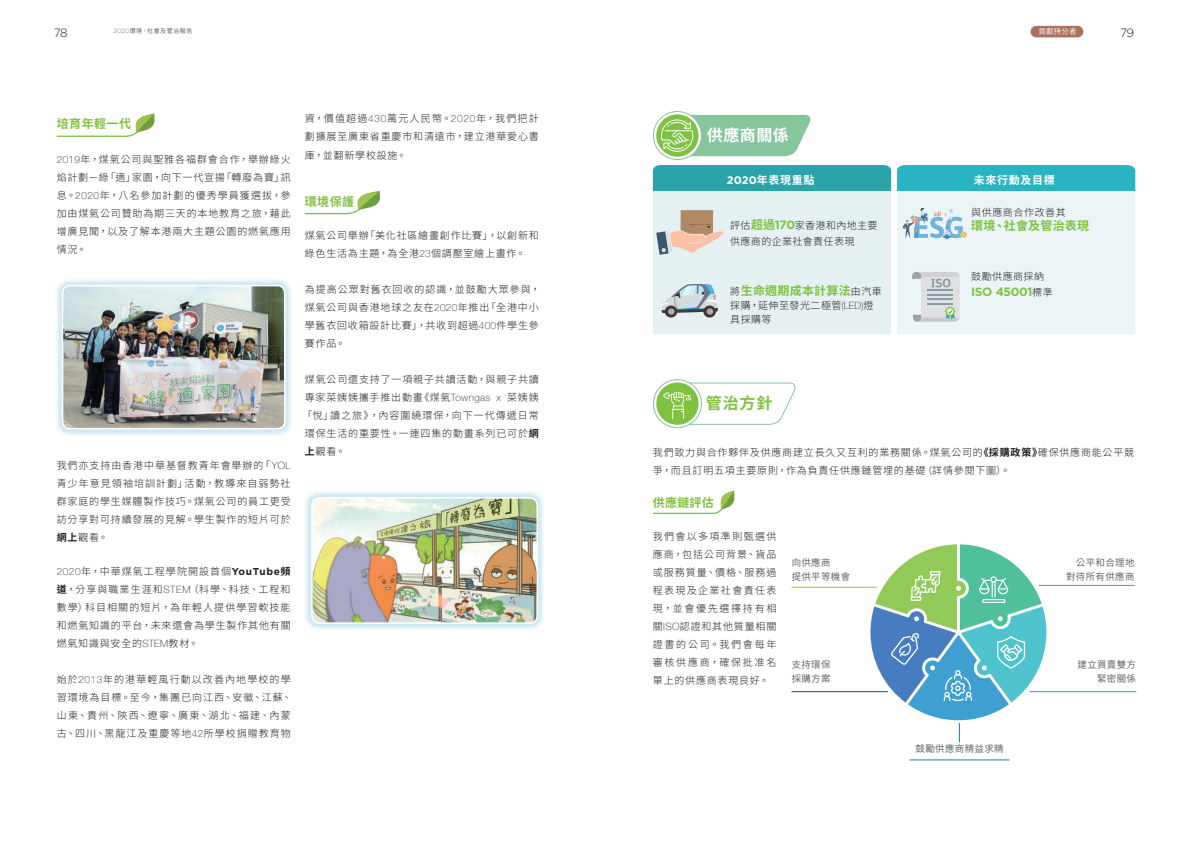
<style>
.page{position:relative;width:1191px;height:842px;background:#fff}
.page>*{position:absolute;margin:0;border:0;box-sizing:border-box;transform-origin:0 0}
.t1{font:700 16px "Source Han Sans TC";letter-spacing:.03em;color:#fff}
.t2{font:700 16px "Source Han Sans TC";color:#7fc241}
.t3{font:700 12px "Source Han Sans TC";letter-spacing:.02em;color:#7fc241}
.t4{font:700 12px "Gotham";letter-spacing:-.03em;color:#7fc241}
.t5{font:300 12px "Gotham";color:#231f20}
.t6{font:700 11px "Source Han Sans TC";letter-spacing:.06em;color:#fff}
.t7{font:300 10px/18px "Source Han Sans TC";letter-spacing:.085em;color:#231f20;text-align:justify}
.t8{font:300 10px/14px "Source Han Sans TC";letter-spacing:.05em;color:#231f20}
.t9{font:300 10px/16px "Source Han Sans TC";letter-spacing:.04em;color:#231f20}
.t10{font:300 10px "Source Han Sans TC";letter-spacing:.06em;color:#231f20}
.t11{font:9.4px/14px "Source Han Sans TC";letter-spacing:.04em;color:#57585a}
.t12{font:7.5px "Source Han Sans TC";letter-spacing:.025em;color:#fff}
.t13{font:300 6px "Source Han Sans TC";letter-spacing:.09em;color:#231f20}
.s1{font-family:"Gotham";font-weight:200}
.s2{font-family:"Helvetica Neue";font-weight:100}
.s3{font-weight:700}
.s4{font-family:"Gotham";font-weight:700}
.s5{font-family:"Gotham"}
.s6{font-weight:700;font-size:12px;color:#7fc241}
.s7{font-family:"Gotham";font-weight:700;font-size:12px;color:#7fc241}
.s8{font-weight:300;font-size:10px;color:#231f20}
.s9{font-family:"Source Han Sans TC";font-weight:300;font-size:10px;color:#231f20}
</style>
<div class="page">
<div style="left:1030px;top:26px;width:53px;height:11px;background:#ac715e;border-radius:6px"></div>
<svg style="left:56px;top:113px;width:99px;height:24px"></svg>
<div style="left:57px;top:277px;width:236px;height:159px;background:#bde2ef;opacity:.8"></div>
<img style="left:63px;top:286px;width:222px;height:143px">
<div style="left:62px;top:285px;width:224px;height:144px;border:2px solid #fff;border-radius:7px"></div>
<svg style="left:304px;top:191px;width:76px;height:24px"></svg>
<div style="left:305px;top:490px;width:240px;height:141px;background:#bde2ef;opacity:.8"></div>
<img style="left:312px;top:498px;width:225px;height:125px">
<div style="left:311px;top:497px;width:227px;height:127px;border:2px solid #fff;border-radius:8px"></div>
<svg style="left:653px;top:111px;width:48px;height:49px"></svg>
<div style="left:653px;top:111px;width:49px;height:49px;border:1px solid #85c69c;border-radius:50%"></div>
<svg style="left:656px;top:114px;width:42px;height:43px"></svg>
<svg style="left:661px;top:115px;width:150px;height:41px;background:#92cc98"></svg>
<div style="left:653px;top:191px;width:238px;height:143px;background:#e5f0f2"></div>
<div style="left:653px;top:165px;width:238px;height:26px;background:#2ba3ab"></div>
<svg style="left:656px;top:210px;width:68px;height:45px;background:#d1c2b6"></svg>
<svg style="left:664px;top:306px;width:13px;height:12px"></svg>
<svg style="left:703px;top:306px;width:13px;height:12px"></svg>
<svg style="left:661px;top:284px;width:57px;height:31px;background:#b0bdc2"></svg>
<svg style="left:897px;top:165px;width:238px;height:169px;background:#c9e7ec"></svg>
<svg style="left:653px;top:382px;width:145px;height:311px"></svg>
<hr style="left:909px;top:759px;width:100px;height:1px;background:#0080c5">
<hr style="left:791px;top:587px;width:86px;height:1px;background:#9bc842">
<hr style="left:791px;top:691px;width:97px;height:1px;background:#0a507a">
<hr style="left:1029px;top:691px;width:107px;height:1px;background:#2ba3ab">
<hr style="left:1039px;top:585px;width:95px;height:1px;background:#33ae71">
<svg style="left:870px;top:544px;width:176px;height:198px"></svg>
<p class="t13" style="left:113px;top:27px;width:81px"><span class="s1">2020</span>環境、社會及管治報告</p>
<p class="t5" style="left:54px;top:25px;width:15px">78</p>
<p class="t12" style="left:1038px;top:27px;width:40px">貢獻持分者</p>
<p class="t5" style="left:1120px;top:25px;width:15px">79</p>
<p class="t3" style="left:57px;top:117px;width:76px">培育年輕一代</p>
<p class="t7" style="left:57px;top:150px;width:235px"><span class="s2">2019</span>年，煤氣公司與聖雅各福群會合作，舉辦綠火焰計劃－綠「適」家園，向下一代宣揚「轉廢為寶」訊息。<span class="s2">2020</span>年，八名參加計劃的優秀學員獲選拔，參加由煤氣公司贊助為期三天的本地教育之旅，藉此增廣見聞，以及了解本港兩大主題公園的燃氣應用情況。</p>
<p class="t7" style="left:57px;top:457px;width:235px">我們亦支持由香港中華基督教青年會舉辦的「<span class="s2">YOL</span>青少年意見領袖培訓計劃」活動，教導來自弱勢社群家庭的學生媒體製作技巧。煤氣公司的員工更受訪分享對可持續發展的見解。學生製作的短片可於<span class="s3">網上</span>觀看。</p>
<p class="t7" style="left:57px;top:563px;width:235px"><span class="s2">2020</span>年，中華煤氣工程學院開設首個<span class="s4">YouTube</span><span class="s3">頻道</span>，分享與職業生涯和<span class="s2">STEM</span>（科學、科技、工程和數學）科目相關的短片，為年輕人提供學習軟技能和燃氣知識的平台，未來還會為學生製作其他有關燃氣知識與安全的<span class="s2">STEM</span>教材。</p>
<p class="t7" style="left:57px;top:671px;width:237px;text-align:left">始於<span class="s2">2013</span>年的港華輕風行動以改善內地學校的學習環境為目標。至今，集團已向江西、安徽、江蘇、山東、貴州、陝西、遼寧、廣東、湖北、福建、內蒙古、四川、黑龍江及重慶等地<span class="s2">42</span>所學校捐贈教育物</p>
<p class="t7" style="left:305px;top:110px;width:235px">資，價值超過<span class="s2">430</span>萬元人民幣。<span class="s2">2020</span>年，我們把計劃擴展至廣東省重慶市和清遠市，建立港華愛心書</p>
<p class="t7" style="left:305px;top:147px;width:103px">庫，並翻新學校設施。</p>
<p class="t3" style="left:305px;top:195px;width:51px">環境保護</p>
<p class="t7" style="left:305px;top:227px;width:235px">煤氣公司舉辦「美化社區繪畫創作比賽」，以創新和綠色生活為主題，為全港<span class="s2">23</span>個調壓室繪上畫作。</p>
<p class="t7" style="left:305px;top:281px;width:237px;text-align:left">為提高公眾對舊衣回收的認識，並鼓勵大眾參與，煤氣公司與香港地球之友在<span class="s2">2020</span>年推出「全港中小學舊衣回收箱設計比賽」，共收到超過<span class="s2">400</span>件學生參賽作品。</p>
<p class="t7" style="left:302px;top:371px;width:238px">煤氣公司還支持了一項親子共讀活動，與親子共讀專家菜姨姨攜手推出動畫《煤氣<span class="s2">Towngas x</span> 菜姨姨「悅」讀之旅》，內容圍繞環保，向下一代傳遞日常環保生活的重要性。一連四集的動畫系列已可於<span class="s3">網上</span>觀看。</p>
<h1 class="t1" style="left:707px;top:126px;width:83px">供應商關係</h1>
<p class="t6" style="left:727px;top:173px;width:89px"><span class="s5">2020</span>年表現重點</p>
<p class="t9" style="left:730px;top:217px;width:149px">評估<span class="s6">超過</span><span class="s7">170</span>家香港和內地主要供應商的企業社會責任表現</p>
<p class="t3" style="left:730px;top:283px;width:153px"><span class="s8">將</span>生命週期成本計算法<span class="s8">由汽車</span></p>
<p class="t8" style="left:730px;top:298px;width:145px">採購，延伸至發光二極管<span class="s2">(LED)</span>燈具採購等</p>
<p class="t6" style="left:974px;top:173px;width:82px">未來行動及目標</p>
<p class="t10" style="left:971px;top:206px;width:96px">與供應商合作改善其</p>
<p class="t3" style="left:971px;top:218px;width:119px">環境、社會及管治表現</p>
<p class="t8" style="left:971px;top:269px;width:74px">鼓勵供應商採納</p>
<p class="t4" style="left:971px;top:284px;width:83px">ISO 45001<span class="s9">標準</span></p>
<h1 class="t2" style="left:706px;top:394px;width:68px">管治方針</h1>
<p class="t7" style="left:653px;top:444px;width:483px">我們致力與合作夥伴及供應商建立長久又互利的業務關係。煤氣公司的<span class="s3">《採購政策》</span>確保供應商能公平競爭，而且訂明五項主要原則，作為負責任供應鏈管埋的基礎（詳情參閱下圖）。</p>
<p class="t3" style="left:653px;top:495px;width:62px">供應鏈評估</p>
<p class="t7" style="left:653px;top:528px;width:125px">我們會以多項準則甄選供應商，包括公司背景、貨品或服務質量、價格、服務過程表現及企業社會責任表現，並會優先選擇持有相關<span class="s2">ISO</span>認證和其他質量相關證書的公司。我們會每年審核供應商，確保批准名單上的供應商表現良好。</p>
<p class="t11" style="left:791px;top:556px;width:60px">向供應商<br>提供平等機會</p>
<p class="t11" style="left:1066px;top:556px;width:70px;text-align:right">公平和合理地對待所有供應商</p>
<p class="t11" style="left:1077px;top:658px;width:60px;text-align:right">建立買賣雙方緊密關係</p>
<p class="t11" style="left:791px;top:658px;width:40px">支持環保採購方案</p>
<p class="t11" style="left:915px;top:742px;width:89px">鼓勵供應商精益求精</p>
</div>
